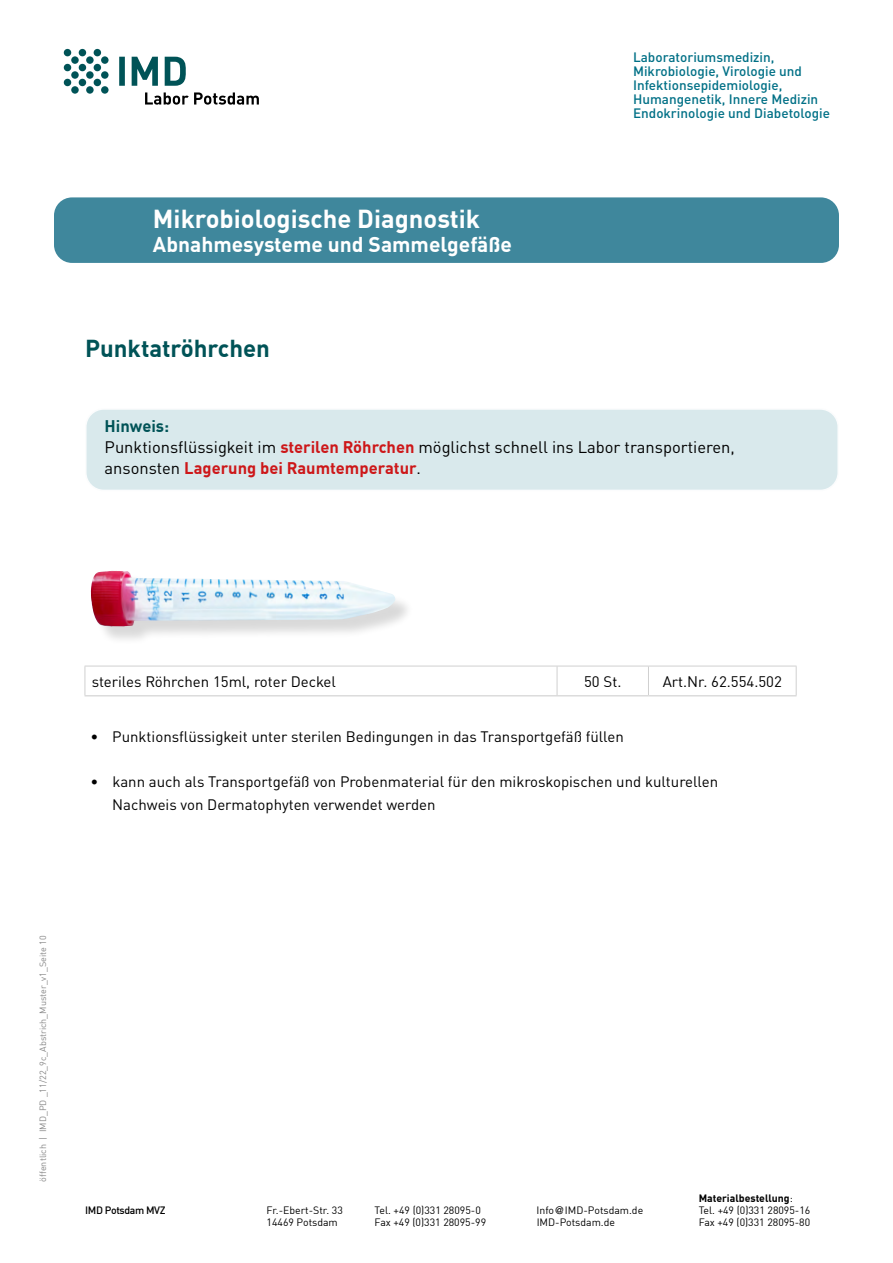
<style>
.page{position:relative;width:893px;height:1263px;background:#fff}
.page>*{position:absolute;margin:0;border:0;box-sizing:border-box;transform-origin:0 0}
.t1{font:700 25.5px "DIN Offc";color:#fff}
.t2{font:700 24px "DIN Offc";color:#005357}
.t3{font:700 21px "DIN Offc";color:#fff}
.t4{font:16.5px "DIN Pro";color:#000}
.t5{font:700 16.5px "DIN Offc";color:#cd1719}
.t6{font:700 16.5px "DIN Offc";color:#005357}
.t7{font:15px/22.5px "DIN Pro";color:#000}
.t8{font:15px "DIN Offc";color:#000}
.t9{font:500 13.5px/14px "DIN Pro";color:#007086}
.t10{font:10.5px "DIN Offc";color:#000}
.t11{font:700 10.5px "DIN Offc";color:#000}
.t12{font:500 10.5px "DIN Offc";letter-spacing:-.035em;color:#000}
.t13{font:9px "DIN Offc";color:#878787}
.s1{font-family:"DIN Offc";font-weight:700;color:#cd1719}
.s2{font-family:"DIN Pro";font-weight:400;color:#000}
.s3{font-weight:400}
.s4{font-family:"Helvetica"}
</style>
<div class="page">
<div style="left:54px;top:197px;width:785px;height:66px;background:#3f879c;border-radius:18px"></div>
<svg style="left:119px;top:57px;width:67px;height:29px"></svg>
<svg style="left:145px;top:92px;width:114px;height:13px"></svg>
<svg style="left:64px;top:49px;width:45px;height:45px"></svg>
<div style="left:93px;top:573px;width:321px;height:72px;background:#000;opacity:.15"></div>
<img style="left:91px;top:571px;width:21px;height:46px">
<div style="left:86px;top:409px;width:752px;height:81px;background:#d9e9ec;border-radius:18px"></div>
<div style="left:85px;top:408px;width:754px;height:83px;border:2px solid #e8eef2;border-radius:18px"></div>
<hr style="left:85px;top:666px;width:472px;height:1px;background:#d0d0d0">
<svg style="left:85px;top:666px;width:1px;height:29px"></svg>
<hr style="left:557px;top:666px;width:91px;height:1px;background:#d0d0d0">
<svg style="left:557px;top:666px;width:1px;height:29px"></svg>
<hr style="left:648px;top:666px;width:149px;height:1px;background:#d0d0d0">
<svg style="left:648px;top:667px;width:1px;height:28px"></svg>
<svg style="left:796px;top:666px;width:1px;height:29px"></svg>
<hr style="left:85px;top:695px;width:472px;height:1px;background:#d0d0d0">
<hr style="left:557px;top:695px;width:91px;height:1px;background:#d0d0d0">
<hr style="left:648px;top:695px;width:149px;height:1px;background:#d0d0d0">
<h1 class="t1" style="left:153px;top:203px;width:329px">Mikrobiologische Diagnostik</h1>
<h3 class="t3" style="left:153px;top:231px;width:360px">Abnahmesysteme und Sammelgefäße</h3>
<h2 class="t2" style="left:85px;top:333px;width:186px">Punktatröhrchen</h2>
<p class="t9" style="left:633px;top:49px;width:198px">Laboratoriumsmedizin,<br>Mikrobiologie, Virologie und<br>Infektionsepidemiologie,<br>Humangenetik, Innere Medizin<br>Endokrinologie und Diabetologie</p>
<p class="t6" style="left:105px;top:416px;width:66px">Hinweis:</p>
<p class="t4" style="left:105px;top:434px;width:632px">Punktionsflüssigkeit im <span class="s1">sterilen Röhrchen</span> möglichst schnell ins Labor transportieren,</p>
<p class="t5" style="left:105px;top:458px;width:318px"><span class="s2">ansonsten</span> Lagerung bei Raumtemperatur<span class="s2">.</span></p>
<p class="t7" style="left:92px;top:668px;width:246px">steriles Röhrchen 15ml, roter Deckel</p>
<p class="t8" style="left:584px;top:672px;width:39px">50 St.</p>
<p class="t8" style="left:663px;top:672px;width:121px">Art.Nr. 62.554.502</p>
<p class="t7" style="left:90px;top:724px;width:535px">• Punktionsflüssigkeit unter sterilen Bedingungen in das Transportgefäß füllen</p>
<p class="t7" style="left:112px;top:769px;width:607px;text-indent:-22px">• kann auch als Transportgefäß von Probenmaterial für den mikroskopischen und kulturellen<br>Nachweis von Dermatophyten verwendet werden</p>
<p class="t13" style="left:37px;top:1181px;width:248px;rotate:-90deg">öffentlich | IMD_PD _11/22_9c_Abstrich_Muster_v1_Seite 10</p>
<p class="t12" style="left:85px;top:1204px;width:82px">IMD Potsdam MVZ</p>
<p class="t11" style="left:699px;top:1191px;width:96px">Materialbestellung<span class="s3">:</span></p>
<p class="t10" style="left:267px;top:1203px;width:78px">Fr.-Ebert-Str. 33</p>
<p class="t10" style="left:375px;top:1203px;width:108px">Tel. +49 (0)331 28095-0</p>
<p class="t10" style="left:537px;top:1203px;width:108px">Info<span class="s4">@</span>IMD-Potsdam.de</p>
<p class="t10" style="left:699px;top:1203px;width:113px">Tel. +49 (0)331 28095-16</p>
<p class="t10" style="left:267px;top:1215px;width:73px">14469 Potsdam</p>
<p class="t10" style="left:375px;top:1215px;width:113px">Fax +49 (0)331 28095-99</p>
<p class="t10" style="left:537px;top:1215px;width:80px">IMD-Potsdam.de</p>
<p class="t10" style="left:699px;top:1215px;width:113px">Fax +49 (0)331 28095-80</p>
</div>
